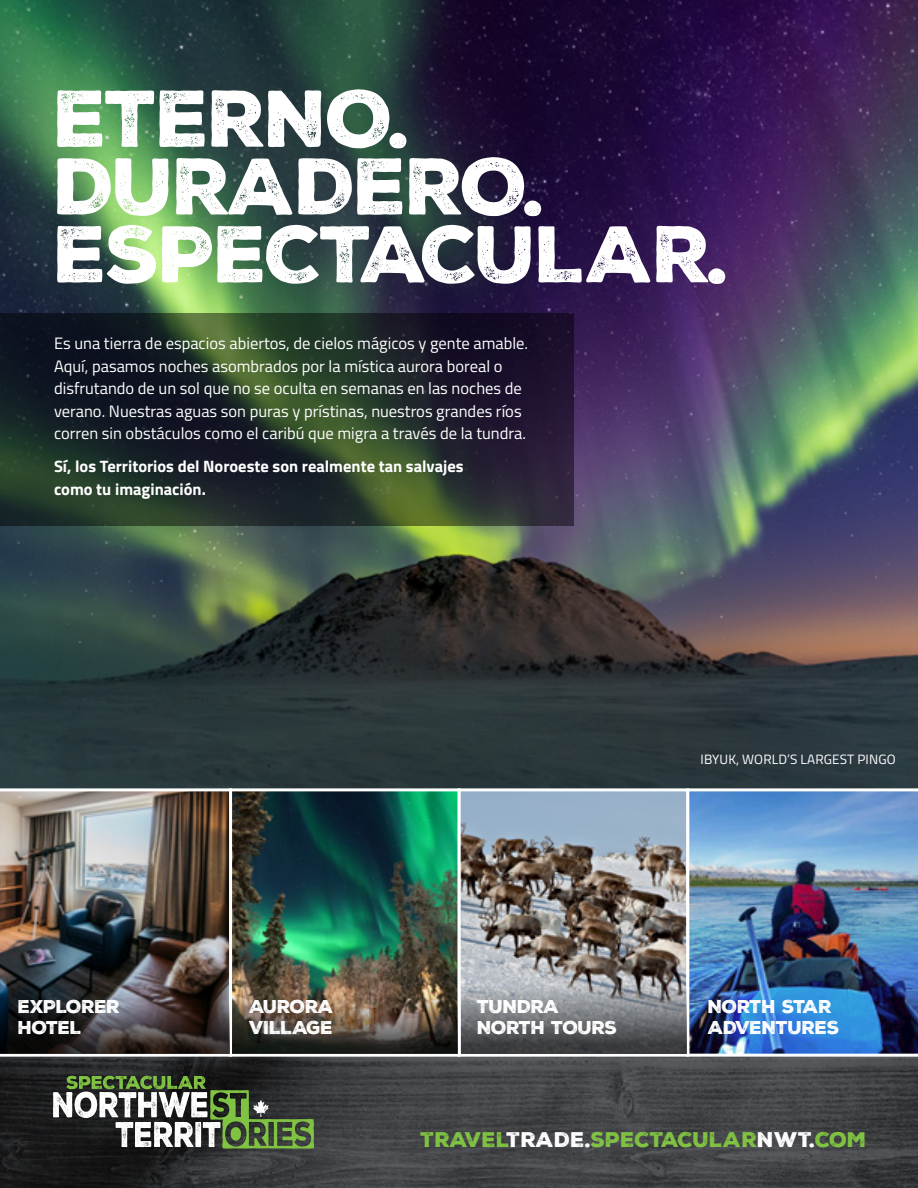
<style>
.page{position:relative;width:918px;height:1188px;background:#fff}
.page>*{position:absolute;margin:0;border:0;box-sizing:border-box;transform-origin:0 0}
.t1{font:77.7px/67.8px "Nexa Rust Sans Black 01";letter-spacing:-.03em;color:#fff}
.t2{font:20.55px "Nexa Rust Sans Black 01";color:#80c342}
.t3{font:18px/21px "Nexa Rust Sans Black 01";letter-spacing:-.03em;color:#fff}
.t4{font:16.5px/22.5px "Titillium";color:#fff}
.t5{font:700 16.5px/22.5px "Titillium";color:#fff}
.t6{font:13.5px "Titillium";letter-spacing:.01em;color:#fff}
.s1{color:#fff}
</style>
<div class="page">
<img style="left:0;top:0;width:918px;height:788px">
<svg style="left:0;top:314px;width:574px;height:212px;background:#222c29"></svg>
<img style="left:0;top:792px;width:918px;height:396px">
<svg style="left:53px;top:1076px;width:261px;height:73px"></svg>
<div style="left:229px;top:788px;width:232px;height:269px;border:3px solid #fff"></div>
<div style="left:458px;top:788px;width:231px;height:269px;border:3px solid #fff"></div>
<img style="left:0;top:788px;width:232px;height:269px">
<img style="left:686px;top:788px;width:232px;height:269px">
<img style="left:232px;top:974px;width:226px;height:80px">
<svg style="left:0;top:988px;width:229px;height:66px;background:#322f30"></svg>
<svg style="left:461px;top:964px;width:225px;height:90px;background:#797a7e"></svg>
<h1 class="t1" style="left:54px;top:86px;width:677px">ETERNO.<br>DURADERO.<br>ESPECTACULAR.</h1>
<p class="t4" style="left:54px;top:332px;width:476px">Es una tierra de espacios abiertos, de cielos mágicos y gente amable.<br>Aquí, pasamos noches asombrados por la mística aurora boreal o disfrutando de un sol que no se oculta en semanas en las noches de verano. Nuestras aguas son puras y prístinas, nuestros grandes ríos corren sin obstáculos como el caribú que migra a través de la tundra.</p>
<p class="t5" style="left:54px;top:454px;width:411px">Sí, los Territorios del Noroeste son realmente tan salvajes como tu imaginación.</p>
<p class="t6" style="left:701px;top:749px;width:197px">IBYUK, WORLD’S LARGEST PINGO</p>
<p class="t3" style="left:18px;top:996px;width:104px">EXPLORER<br>HOTEL</p>
<p class="t3" style="left:477px;top:996px;width:142px">TUNDRA<br>NORTH TOURS</p>
<p class="t3" style="left:249px;top:996px;width:86px">AURORA<br>VILLAGE</p>
<p class="t3" style="left:708px;top:996px;width:133px">NORTH STAR<br>ADVENTURES</p>
<p class="t2" style="left:421px;top:1125px;width:448px">TRAVEL<span class="s1">TRADE.</span>SPECTACULAR<span class="s1">NWT.</span>COM</p>
</div>
